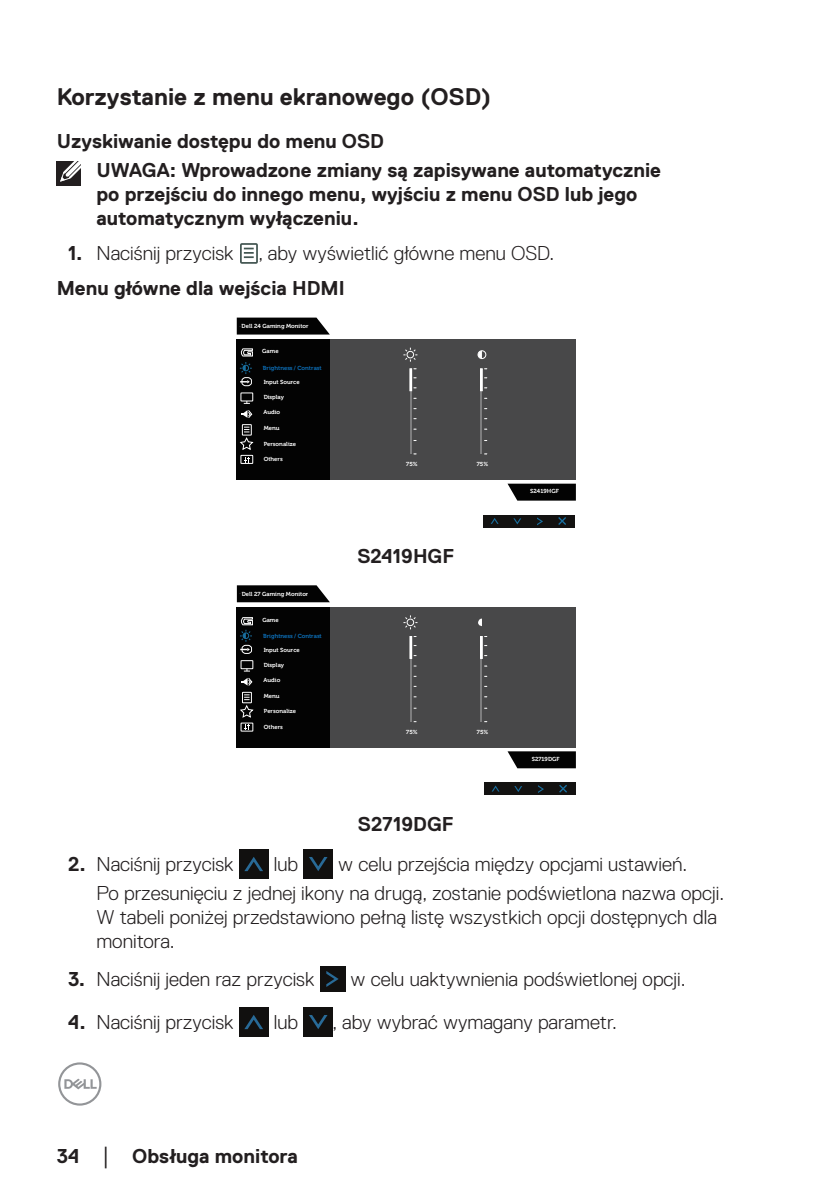
<style>
.page{position:relative;width:840px;height:1191px;background:#fff}
.page>*{position:absolute;margin:0;border:0;box-sizing:border-box;transform-origin:0 0}
.Head2{font:700 24px "Dell Replica";color:#231f20}
.t1{font:300 20px/28.8px "Dell Replica";color:#231f20}
.text{font:700 20px/24px "Dell Replica";color:#231f20}
.Head3{font:700 20px "Dell Replica";color:#231f20}
.t2{font:700 5.8px "Museo For Dell";color:#fff}
.t3{font:700 5.8px "Museo For Dell";color:#0c6fb8}
.s1{font-weight:700}
.s2{font-family:"Times New Roman";font-weight:400;font-size:18px}
</style>
<div class="page">
<svg style="left:58px;top:1062px;width:43px;height:43px"></svg>
<div style="left:57px;top:161px;width:24px;height:24px;background:#231f20"></div>
<svg style="left:60px;top:161px;width:21px;height:21px"></svg>
<svg style="left:240px;top:243px;width:18px;height:21px"></svg>
<svg style="left:237px;top:317px;width:92px;height:17px;background:#1b1b1b"></svg>
<div style="left:237px;top:339px;width:338px;height:141px;background:#484849"></div>
<div style="left:237px;top:339px;width:92px;height:141px;background:#030303"></div>
<svg style="left:403px;top:348px;width:14px;height:14px"></svg>
<div style="left:477px;top:350px;width:9px;height:9px;border:1px solid #fff;border-radius:50%"></div>
<svg style="left:477px;top:351px;width:4px;height:7px"></svg>
<div style="left:240px;top:392px;width:13px;height:10px;border:1px solid #fff"></div>
<svg style="left:244px;top:457px;width:5px;height:5px"></svg>
<div style="left:240px;top:455px;width:13px;height:9px;border:1px solid #fff"></div>
<svg style="left:240px;top:380px;width:9px;height:3px"></svg>
<div style="left:241px;top:377px;width:11px;height:9px;border:1px solid #fff;border-radius:3px"></div>
<div style="left:242px;top:424px;width:10px;height:12px;border:1px solid #fff"></div>
<svg style="left:239px;top:427px;width:15px;height:23px"></svg>
<svg style="left:241px;top:401px;width:11px;height:17px"></svg>
<svg style="left:507px;top:483px;width:68px;height:17px"></svg>
<div style="left:483px;top:515px;width:91px;height:12px;background:#131211"></div>
<svg style="left:558px;top:517px;width:8px;height:8px"></svg>
<svg style="left:490px;top:518px;width:8px;height:6px"></svg>
<svg style="left:513px;top:518px;width:8px;height:6px"></svg>
<svg style="left:537px;top:517px;width:5px;height:8px"></svg>
<hr style="left:409px;top:369px;width:2px;height:85px;background:#fff">
<div style="left:409px;top:368px;width:2px;height:23px;border:1px solid #fff"></div>
<hr style="left:480px;top:369px;width:2px;height:85px;background:#fff">
<svg style="left:239px;top:348px;width:14px;height:26px"></svg>
<svg style="left:237px;top:585px;width:93px;height:17px;background:#1a1a1a"></svg>
<div style="left:237px;top:607px;width:338px;height:140px;background:#484849"></div>
<div style="left:237px;top:607px;width:93px;height:140px;background:#030303"></div>
<div style="left:240px;top:660px;width:13px;height:9px;border:1px solid #fff"></div>
<svg style="left:244px;top:668px;width:6px;height:3px"></svg>
<svg style="left:244px;top:724px;width:5px;height:5px"></svg>
<div style="left:240px;top:722px;width:13px;height:9px;border:1px solid #fff"></div>
<svg style="left:240px;top:648px;width:10px;height:3px"></svg>
<div style="left:241px;top:645px;width:11px;height:9px;border:1px solid #fff;border-radius:3px"></div>
<div style="left:242px;top:691px;width:10px;height:12px;border:1px solid #fff"></div>
<svg style="left:240px;top:694px;width:14px;height:24px"></svg>
<svg style="left:241px;top:678px;width:11px;height:8px"></svg>
<svg style="left:507px;top:751px;width:68px;height:17px"></svg>
<svg style="left:403px;top:615px;width:14px;height:14px"></svg>
<svg style="left:478px;top:618px;width:3px;height:8px"></svg>
<hr style="left:409px;top:636px;width:2px;height:85px;background:#fff">
<div style="left:409px;top:636px;width:2px;height:22px;border:1px solid #fff"></div>
<hr style="left:480px;top:636px;width:2px;height:85px;background:#fff">
<div style="left:484px;top:782px;width:91px;height:13px;background:#131211"></div>
<svg style="left:559px;top:785px;width:8px;height:8px"></svg>
<svg style="left:492px;top:785px;width:7px;height:6px"></svg>
<svg style="left:514px;top:786px;width:8px;height:6px"></svg>
<svg style="left:538px;top:785px;width:5px;height:8px"></svg>
<svg style="left:240px;top:617px;width:13px;height:25px"></svg>
<div style="left:239px;top:849px;width:29px;height:30px;background:#11100f"></div>
<svg style="left:244px;top:857px;width:19px;height:14px"></svg>
<div style="left:303px;top:849px;width:30px;height:30px;background:#11100f"></div>
<svg style="left:309px;top:857px;width:18px;height:14px"></svg>
<div style="left:319px;top:966px;width:26px;height:25px;background:#11100f"></div>
<svg style="left:326px;top:971px;width:12px;height:16px"></svg>
<div style="left:239px;top:1007px;width:29px;height:29px;background:#11100f"></div>
<svg style="left:244px;top:1015px;width:19px;height:14px"></svg>
<div style="left:303px;top:1007px;width:30px;height:29px;background:#11100f"></div>
<svg style="left:309px;top:1015px;width:18px;height:14px"></svg>
<p class="Head2" style="left:57px;top:84px;width:436px">Korzystanie z menu ekranowego (OSD)</p>
<p class="Head3" style="left:57px;top:130px;width:328px">Uzyskiwanie dostępu do menu OSD</p>
<p class="text" style="left:96px;top:158px;width:566px">UWAGA: Wprowadzone zmiany są zapisywane automatycznie po przejściu do innego menu, wyjściu z menu OSD lub jego automatycznym wyłączeniu.</p>
<p class="t1" style="left:68px;top:239px;width:487px"><span class="s1">1.</span> Naciśnij przycisk , aby wyświetlić główne menu OSD.</p>
<p class="text" style="left:57px;top:276px;width:289px">Menu główne dla wejścia HDMI</p>
<p class="t2" style="left:241px;top:323px;width:68px">Dell 24 Gaming Monitor</p>
<p class="t2" style="left:262px;top:348px;width:18px">Game</p>
<p class="t3" style="left:263px;top:365px;width:60px">Brightness / Contrast</p>
<p class="t2" style="left:263px;top:379px;width:38px">Input Source</p>
<p class="t2" style="left:263px;top:394px;width:22px">Display</p>
<p class="t2" style="left:263px;top:409px;width:18px">Audio</p>
<p class="t2" style="left:263px;top:425px;width:17px">Menu</p>
<p class="t2" style="left:263px;top:440px;width:34px">Personalize</p>
<p class="t2" style="left:263px;top:456px;width:21px">Others</p>
<p class="t2" style="left:241px;top:590px;width:68px">Dell 27 Gaming Monitor</p>
<p class="t2" style="left:262px;top:617px;width:18px">Game</p>
<p class="t3" style="left:263px;top:632px;width:60px">Brightness / Contrast</p>
<p class="t2" style="left:264px;top:646px;width:38px">Input Source</p>
<p class="t2" style="left:264px;top:662px;width:22px">Display</p>
<p class="t2" style="left:263px;top:677px;width:18px">Audio</p>
<p class="t2" style="left:264px;top:692px;width:17px">Menu</p>
<p class="t2" style="left:264px;top:708px;width:34px">Personalize</p>
<p class="t2" style="left:264px;top:724px;width:21px">Others</p>
<p class="t2" style="left:406px;top:461px;width:13px">75%</p>
<p class="t2" style="left:476px;top:461px;width:13px">75%</p>
<p class="text" style="left:357px;top:544px;width:98px">S2419HGF</p>
<p class="t2" style="left:406px;top:728px;width:13px">75%</p>
<p class="t2" style="left:476px;top:728px;width:13px">75%</p>
<p class="text" style="left:358px;top:812px;width:97px">S2719DGF</p>
<p class="t2" style="left:530px;top:488px;width:30px">S2419HGF</p>
<p class="t2" style="left:531px;top:755px;width:29px">S2719DGF</p>
<p class="t1" style="left:68px;top:849px;width:167px"><span class="s1">2.</span> Naciśnij przycisk</p>
<p class="t1" style="left:274px;top:849px;width:26px">lub</p>
<p class="t1" style="left:96px;top:849px;width:629px;text-indent:241px">w celu przejścia między opcjami ustawień.<br>Po przesunięciu z jednej ikony na drugą, zostanie podświetlona nazwa opcji.</p>
<p class="t1" style="left:96px;top:905px;width:621px;line-height:24px">W tabeli poniżej przedstawiono pełną listę wszystkich opcji dostępnych dla monitora.</p>
<p class="t1" style="left:68px;top:964px;width:248px"><span class="s1">3.</span> Naciśnij jeden raz przycisk</p>
<p class="t1" style="left:350px;top:964px;width:336px">w celu uaktywnienia podświetlonej opcji.</p>
<p class="t1" style="left:68px;top:1007px;width:167px"><span class="s1">4.</span> Naciśnij przycisk</p>
<p class="t1" style="left:274px;top:1007px;width:26px">lub</p>
<p class="t1" style="left:332px;top:1007px;width:286px">, aby wybrać wymagany parametr.</p>
<p class="text" style="left:57px;top:1143px;width:242px">34 <span class="s2">│</span> Obsługa monitora</p>
</div>
